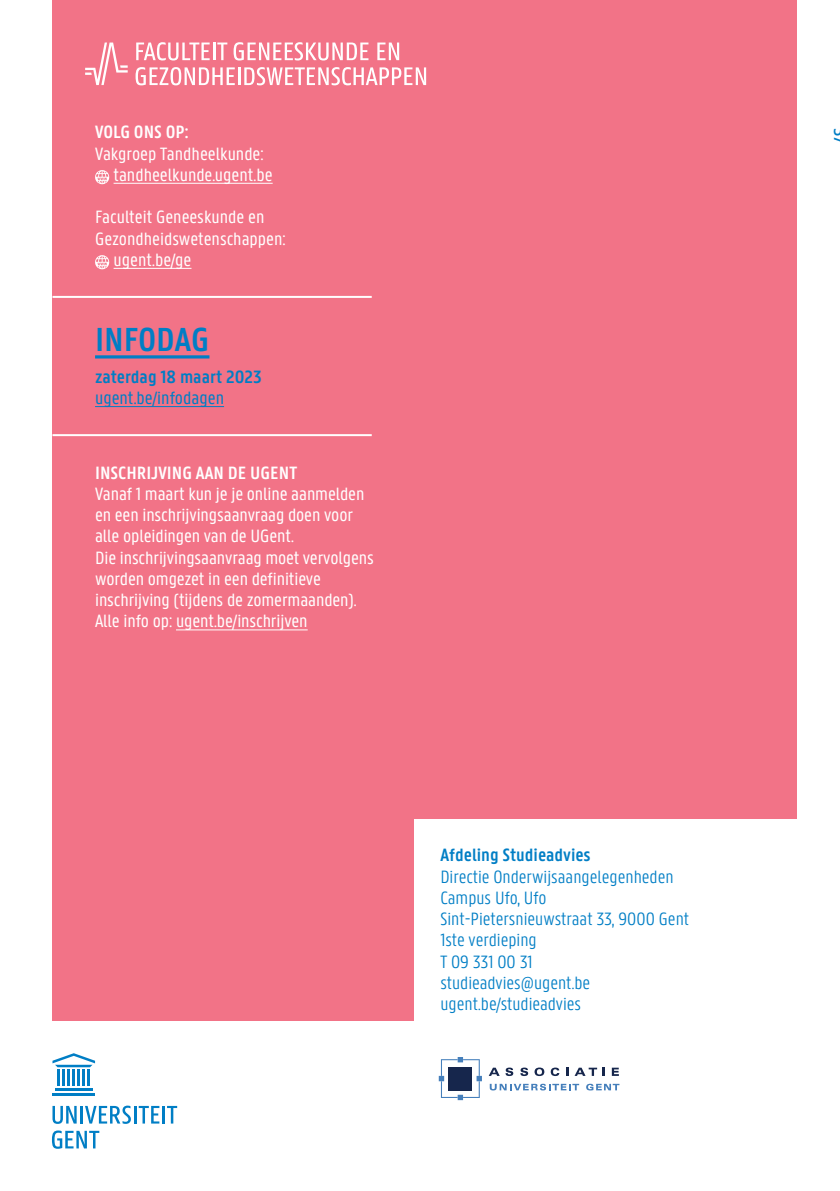
<style>
.page{position:relative;width:840px;height:1191px;background:#fff}
.page>*{position:absolute;margin:0;border:0;box-sizing:border-box;transform-origin:0 0}
.t1{font:600 35.6px "U Gent Panno Text";color:#007ec5}
.t2{font:19px/21.2px "U Gent Panno Text";letter-spacing:-.005em;color:#fff}
.t3{font:300 19px/21.2px "U Gent Panno Text";color:#007ec5}
.t4{font:600 19px "U Gent Panno Text";color:#007ec5}
.t5{font:600 19px "U Gent Panno Text";color:#fff}
.t6{font:19px "U Gent Panno Text";color:#007ec5}
</style>
<div class="page">
<div style="left:52px;top:0;width:745px;height:1020px;background:#f27387"></div>
<svg style="left:85px;top:43px;width:43px;height:42px"></svg>
<svg style="left:136px;top:42px;width:91px;height:18px"></svg>
<svg style="left:377px;top:43px;width:22px;height:17px"></svg>
<svg style="left:233px;top:42px;width:135px;height:18px"></svg>
<svg style="left:135px;top:67px;width:291px;height:18px"></svg>
<svg style="left:438px;top:1057px;width:43px;height:43px"></svg>
<svg style="left:488px;top:1067px;width:11px;height:9px"></svg>
<svg style="left:505px;top:1067px;width:8px;height:9px"></svg>
<svg style="left:520px;top:1067px;width:8px;height:9px"></svg>
<svg style="left:534px;top:1067px;width:10px;height:9px"></svg>
<svg style="left:550px;top:1067px;width:9px;height:9px"></svg>
<svg style="left:566px;top:1067px;width:2px;height:9px"></svg>
<svg style="left:574px;top:1067px;width:22px;height:9px"></svg>
<svg style="left:602px;top:1067px;width:2px;height:9px"></svg>
<svg style="left:611px;top:1067px;width:7px;height:9px"></svg>
<svg style="left:489px;top:1083px;width:90px;height:7px"></svg>
<svg style="left:586px;top:1083px;width:33px;height:7px"></svg>
<hr style="left:72px;top:1069px;width:3px;height:17px;background:#007ec5">
<hr style="left:67px;top:1069px;width:3px;height:17px;background:#007ec5">
<hr style="left:62px;top:1069px;width:3px;height:17px;background:#007ec5">
<hr style="left:57px;top:1069px;width:3px;height:17px;background:#007ec5">
<hr style="left:77px;top:1069px;width:3px;height:17px;background:#007ec5">
<hr style="left:82px;top:1069px;width:3px;height:17px;background:#007ec5">
<hr style="left:87px;top:1069px;width:3px;height:17px;background:#007ec5">
<hr style="left:55px;top:1088px;width:37px;height:3px;background:#007ec5">
<hr style="left:52px;top:1093px;width:43px;height:3px;background:#007ec5">
<svg style="left:52px;top:1053px;width:43px;height:14px"></svg>
<svg style="left:52px;top:1106px;width:25px;height:17px"></svg>
<hr style="left:80px;top:1106px;width:3px;height:17px;background:#007ec5">
<svg style="left:85px;top:1105px;width:74px;height:18px"></svg>
<hr style="left:162px;top:1106px;width:3px;height:17px;background:#007ec5">
<svg style="left:167px;top:1106px;width:10px;height:17px"></svg>
<svg style="left:52px;top:1130px;width:47px;height:18px"></svg>
<div style="left:414px;top:819px;width:425px;height:212px;background:#fff"></div>
<hr style="left:113px;top:183px;width:159px;height:1px;background:#fff">
<hr style="left:113px;top:268px;width:78px;height:1px;background:#fff">
<hr style="left:52px;top:296px;width:319px;height:2px;background:#fff">
<hr style="left:95px;top:355px;width:114px;height:3px;background:#007ec5">
<hr style="left:95px;top:406px;width:129px;height:1px;background:#007ec5">
<hr style="left:52px;top:434px;width:319px;height:2px;background:#fff">
<hr style="left:176px;top:629px;width:131px;height:1px;background:#fff">
<svg style="left:95px;top:170px;width:14px;height:14px"></svg>
<svg style="left:95px;top:255px;width:14px;height:14px"></svg>
<p class="t5" style="left:95px;top:121px;width:95px">VOLG ONS OP:</p>
<p class="t2" style="left:113px;top:143px;width:160px;text-indent:-18px">Vakgroep Tandheelkunde: tandheelkunde.ugent.be</p>
<p class="t2" style="left:95px;top:206px;width:171px">Faculteit Geneeskunde en</p>
<p class="t2" style="left:95px;top:228px;width:192px">Gezondheidswetenschappen:</p>
<p class="t2" style="left:113px;top:249px;width:79px">ugent.be/ge</p>
<h1 class="t1" style="left:95px;top:318px;width:116px">INFODAG</h1>
<p class="t4" style="left:95px;top:365px;width:168px">zaterdag 18 maart 2023</p>
<p class="t6" style="left:95px;top:387px;width:130px">ugent.be/infodagen</p>
<p class="t5" style="left:95px;top:461px;width:203px">INSCHRIJVING AAN DE UGENT</p>
<p class="t2" style="left:95px;top:483px;width:280px">Vanaf 1 maart kun je je online aanmelden en een inschrijvingsaanvraag doen voor alle opleidingen van de UGent.<br>Die inschrijvingsaanvraag moet vervolgens worden omgezet in een definitieve inschrijving (tijdens de zomermaanden).<br>Alle info op: ugent.be/inschrijven</p>
<p class="t4" style="left:440px;top:843px;width:152px">Afdeling Studieadvies</p>
<p class="t3" style="left:440px;top:865px;width:250px">Directie Onderwijsaangelegenheden<br>Campus Ufo, Ufo<br>Sint-Pietersnieuwstraat 33, 9000 Gent<br>1ste verdieping<br>T 09 331 00 31<br>studieadvies@ugent.be ugent.be/studieadvies</p>
</div>
